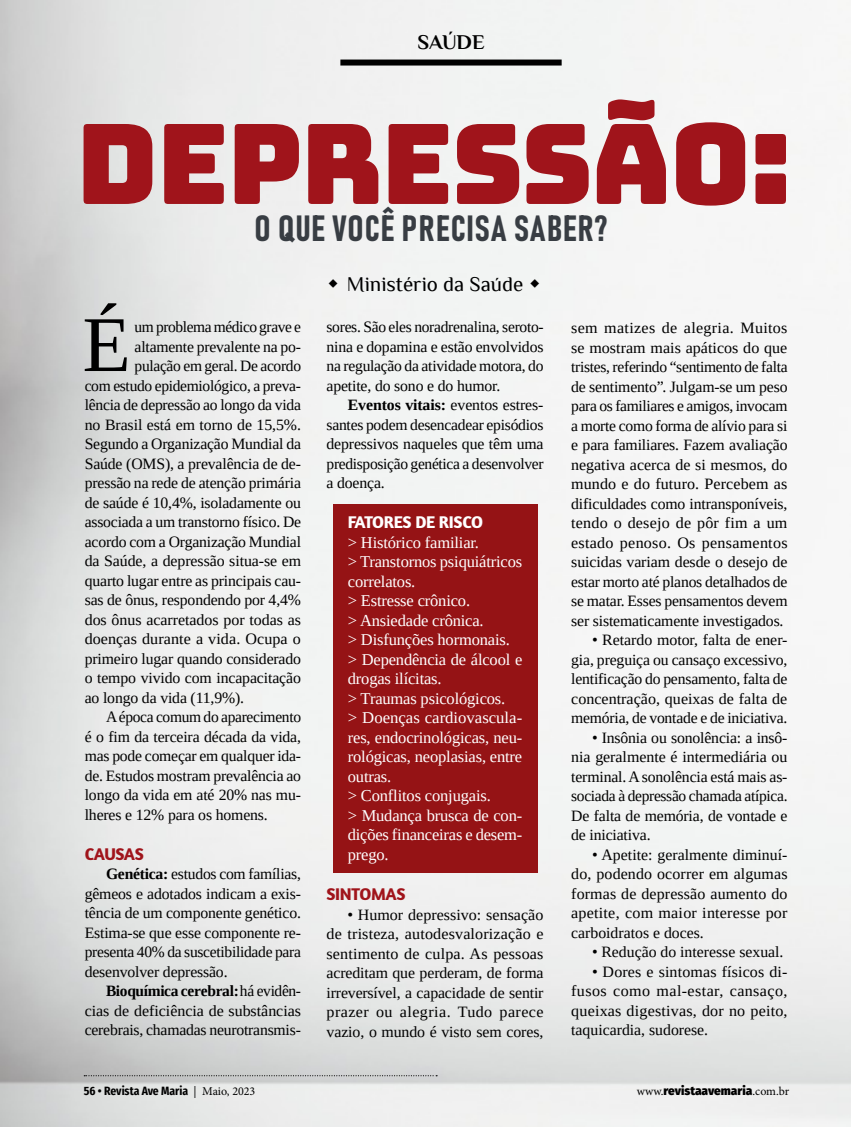
<style>
.page{position:relative;width:851px;height:1127px;background:#fff}
.page>*{position:absolute;margin:0;border:0;box-sizing:border-box;transform-origin:0 0}
.t1{font:111px "Bungee";letter-spacing:-.02em;color:#a0141b}
.t2{font:78.9px "Tinos";color:#000}
.t3{font:36px "Bahnschrift";letter-spacing:.03em;color:#383d43}
.t4{font:21px "Philosopher";color:#000}
.t5{font:700 21px "Philosopher";letter-spacing:-.005em;color:#000}
.t6{font:700 17.25px "Amaranth";letter-spacing:-.02em;color:#a0141b}
.t7{font:700 17.25px "Amaranth";letter-spacing:-.02em;color:#fff}
.t8{font:16.5px/19.5px "Tinos";letter-spacing:-.01em;color:#fff}
.t9{font:15.75px/19.5px "Tinos";letter-spacing:-.01em;color:#000;text-align:justify}
.t10{font:700 12px "Fira Sans Condensed";color:#000}
.t11{font:900 12px "Fira Sans";color:#000}
.s1{font-weight:700}
.s2{font-family:"Fira Sans Condensed";font-weight:500}
.s3{font-family:"Minion Pro";font-weight:400}
</style>
<div class="page">
<img style="left:0;top:0;width:850px;height:1127px">
<div style="left:333px;top:504px;width:204px;height:369px;background:#951315"></div>
<div style="left:340px;top:60px;width:221px;height:6px;background:#000"></div>
<svg style="left:84px;top:1075px;width:353px;height:1px"></svg>
<svg style="left:329px;top:279px;width:8px;height:9px"></svg>
<svg style="left:530px;top:279px;width:9px;height:9px"></svg>
<h3 class="t5" style="left:417px;top:31px;width:69px">SAÚDE</h3>
<h1 class="t1" style="left:76px;top:101px;width:717px">DEPRESSÃO:</h1>
<h3 class="t3" style="left:254px;top:206px;width:354px">O QUE VOCÊ PRECISA SABER?</h3>
<h2 class="t2" style="left:82px;top:294px;width:50px">É</h2>
<p class="t9" style="left:135px;top:317px;width:168px">um problema médico grave e</p>
<p class="t9" style="left:135px;top:336px;width:168px">altamente prevalente na po-</p>
<p class="t9" style="left:135px;top:356px;width:168px">pulação em geral. De acordo</p>
<p class="t9" style="left:85px;top:375px;width:218px">com estudo epidemiológico, a preva-</p>
<p class="t9" style="left:85px;top:395px;width:218px">lência de depressão ao longo da vida</p>
<p class="t9" style="left:85px;top:414px;width:218px">no Brasil está em torno de 15,5%.</p>
<p class="t9" style="left:85px;top:434px;width:218px">Segundo a Organização Mundial da</p>
<p class="t9" style="left:85px;top:453px;width:218px">Saúde (OMS), a prevalência de de-</p>
<p class="t9" style="left:85px;top:473px;width:218px">pressão na rede de atenção primária</p>
<p class="t9" style="left:85px;top:492px;width:218px">de saúde é 10,4%, isoladamente ou</p>
<p class="t9" style="left:85px;top:512px;width:218px">associada a um transtorno físico. De</p>
<p class="t9" style="left:85px;top:531px;width:218px">acordo com a Organização Mundial</p>
<p class="t9" style="left:85px;top:551px;width:218px">da Saúde, a depressão situa-se em</p>
<p class="t9" style="left:85px;top:570px;width:218px">quarto lugar entre as principais cau-</p>
<p class="t9" style="left:85px;top:590px;width:218px">sas de ônus, respondendo por 4,4%</p>
<p class="t9" style="left:85px;top:609px;width:218px">dos ônus acarretados por todas as</p>
<p class="t9" style="left:85px;top:629px;width:218px">doenças durante a vida. Ocupa o</p>
<p class="t9" style="left:85px;top:648px;width:218px">primeiro lugar quando considerado</p>
<p class="t9" style="left:85px;top:668px;width:218px">o tempo vivido com incapacitação</p>
<p class="t9" style="left:85px;top:687px;width:161px">ao longo da vida (11,9%).</p>
<p class="t9" style="left:106px;top:707px;width:196px">A época comum do aparecimento</p>
<p class="t9" style="left:85px;top:726px;width:218px">é o fim da terceira década da vida,</p>
<p class="t9" style="left:85px;top:746px;width:218px">mas pode começar em qualquer ida-</p>
<p class="t9" style="left:85px;top:765px;width:218px">de. Estudos mostram prevalência ao</p>
<p class="t9" style="left:85px;top:785px;width:218px">longo da vida em até 20% nas mu-</p>
<p class="t9" style="left:85px;top:804px;width:184px">lheres e 12% para os homens.</p>
<p class="t6" style="left:85px;top:843px;width:61px">CAUSAS</p>
<p class="t9" style="left:85px;top:864px;width:218px;text-indent:21px"><span class="s1">Genética:</span> estudos com famílias, gêmeos e adotados indicam a exis&shy;tência de um componente genético.<br>Estima-se que esse componente re&shy;presenta 40% da suscetibilidade para desenvolver depressão.</p>
<p class="t9" style="left:85px;top:981px;width:218px;text-indent:21px"><span class="s1">Bioquímica cerebral:</span>há evidên&shy;cias de deficiência de substâncias cerebrais, chamadas neurotransmis-</p>
<h3 class="t4" style="left:347px;top:273px;width:178px">Ministério da Saúde</h3>
<p class="t9" style="left:326px;top:317px;width:218px">sores. São eles noradrenalina, seroto&shy;nina e dopamina e estão envolvidos na regulação da atividade motora, do apetite, do sono e do humor.</p>
<p class="t9" style="left:326px;top:395px;width:219px;text-indent:21px"><span class="s1">Eventos vitais:</span> eventos estres&shy;santes podem desencadear episódios depressivos naqueles que têm uma predisposição genética a desenvolver a doença.</p>
<p class="t7" style="left:348px;top:511px;width:137px">FATORES DE RISCO</p>
<p class="t8" style="left:348px;top:532px;width:176px">&gt; Histórico familiar.<br>&gt; Transtornos psiquiátricos correlatos.<br>&gt; Estresse crônico.<br>&gt; Ansiedade crônica.<br>&gt; Disfunções hormonais. &gt; Dependência de álcool e drogas ilícitas.<br>&gt; Traumas psicológicos.<br>&gt; Doenças cardiovascula&shy;res, endocrinológicas, neu&shy;rológicas, neoplasias, entre outras.<br>&gt; Conflitos conjugais.<br>&gt; Mudança brusca de con&shy;dições financeiras e desem&shy;prego.</p>
<p class="t6" style="left:326px;top:883px;width:80px">SINTOMAS</p>
<p class="t9" style="left:326px;top:904px;width:218px;text-indent:21px"><span class="s2">•</span> Humor depressivo: sensação de tristeza, autodesvalorização e sentimento de culpa. As pessoas acreditam que perderam, de forma irreversível, a capacidade de sentir prazer ou alegria. Tudo parece vazio, o mundo é visto sem cores,</p>
<p class="t9" style="left:571px;top:318px;width:218px">sem matizes de alegria. Muitos se mostram mais apáticos do que tristes, referindo “sentimento de falta de sentimento”. Julgam-se um peso para os familiares e amigos, invocam a morte como forma de alívio para si e para familiares. Fazem avaliação negativa acerca de si mesmos, do mundo e do futuro. Percebem as dificuldades como intransponíveis, tendo o desejo de pôr fim a um estado penoso. Os pensamentos suicidas variam desde o desejo de estar morto até planos detalhados de se matar. Esses pensamentos devem ser sistematicamente investigados.</p>
<p class="t9" style="left:571px;top:630px;width:218px;text-indent:21px"><span class="s2">•</span> Retardo motor, falta de ener&shy;gia, preguiça ou cansaço excessivo, lentificação do pensamento, falta de concentração, queixas de falta de memória, de vontade e de iniciativa.</p>
<p class="t9" style="left:571px;top:727px;width:218px;text-indent:21px"><span class="s2">•</span> Insônia ou sonolência: a insô&shy;nia geralmente é intermediária ou terminal. A sonolência está mais as&shy;sociada à depressão chamada atípica.<br>De falta de memória, de vontade e de iniciativa.</p>
<p class="t9" style="left:571px;top:844px;width:218px;text-indent:21px"><span class="s2">•</span> Apetite: geralmente diminuí&shy;do, podendo ocorrer em algumas formas de depressão aumento do apetite, com maior interesse por carboidratos e doces.</p>
<p class="t9" style="left:592px;top:942px;width:192px"><span class="s2">•</span> Redução do interesse sexual.</p>
<p class="t9" style="left:571px;top:961px;width:218px;text-indent:21px"><span class="s2">•</span> Dores e sintomas físicos di&shy;fusos como mal-estar, cansaço, queixas digestivas, dor no peito, taquicardia, sudorese.</p>
<p class="t10" style="left:84px;top:1080px;width:173px">56 • Revista Ave Maria <span class="s3">| Maio, 2023</span></p>
<p class="t11" style="left:636px;top:1080px;width:154px"><span class="s3">www.</span>revistaavemaria<span class="s3">.com.br</span></p>
</div>
